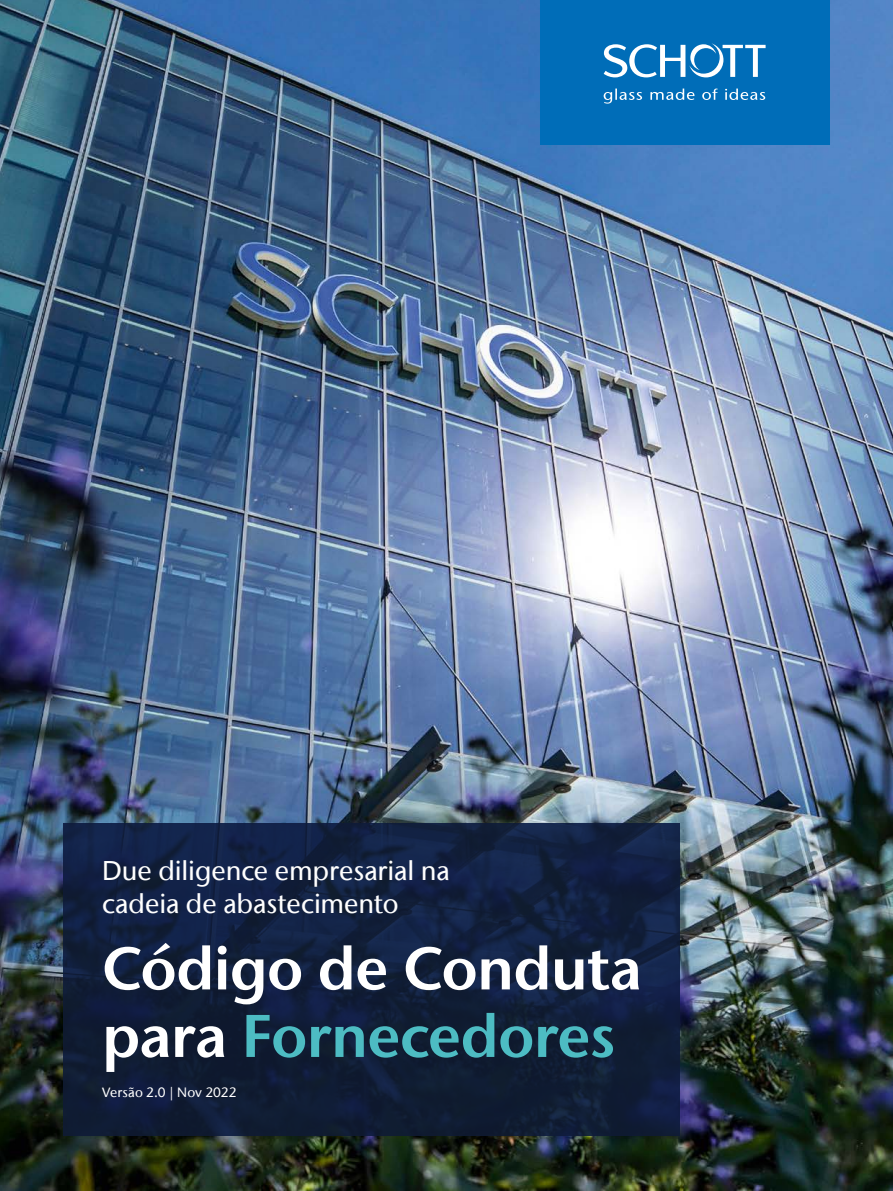
<style>
.page{position:relative;width:893px;height:1191px;background:#fff}
.page>*{position:absolute;margin:0;border:0;box-sizing:border-box;transform-origin:0 0}
.t1{font:600 60px/67.5px "Stone Sans IIITC Com";letter-spacing:-.01em;color:#fff}
.t2{font:500 27px/33px "Stone Sans IIITC Com";letter-spacing:-.005em;color:#fff}
.t3{font:500 13.5px "Stone Sans IIITC Com";letter-spacing:.01em;color:#fff}
.s1{color:#4dbcc3}
</style>
<div class="page">
<img style="left:0;top:0;width:893px;height:1191px">
<div style="left:540px;top:0;width:289px;height:145px;background:#006db8"></div>
<svg style="left:604px;top:43px;width:162px;height:61px"></svg>
<svg style="left:64px;top:823px;width:616px;height:312px;background:#111e3b"></svg>
<p class="t2" style="left:102px;top:854px;width:349px">Due diligence empresarial na cadeia de abastecimento</p>
<h1 class="t1" style="left:102px;top:933px;width:541px">Código de Conduta para <span class="s1">Fornecedores</span></h1>
<p class="t3" style="left:102px;top:1084px;width:136px">Versão 2.0 | Nov 2022</p>
</div>
